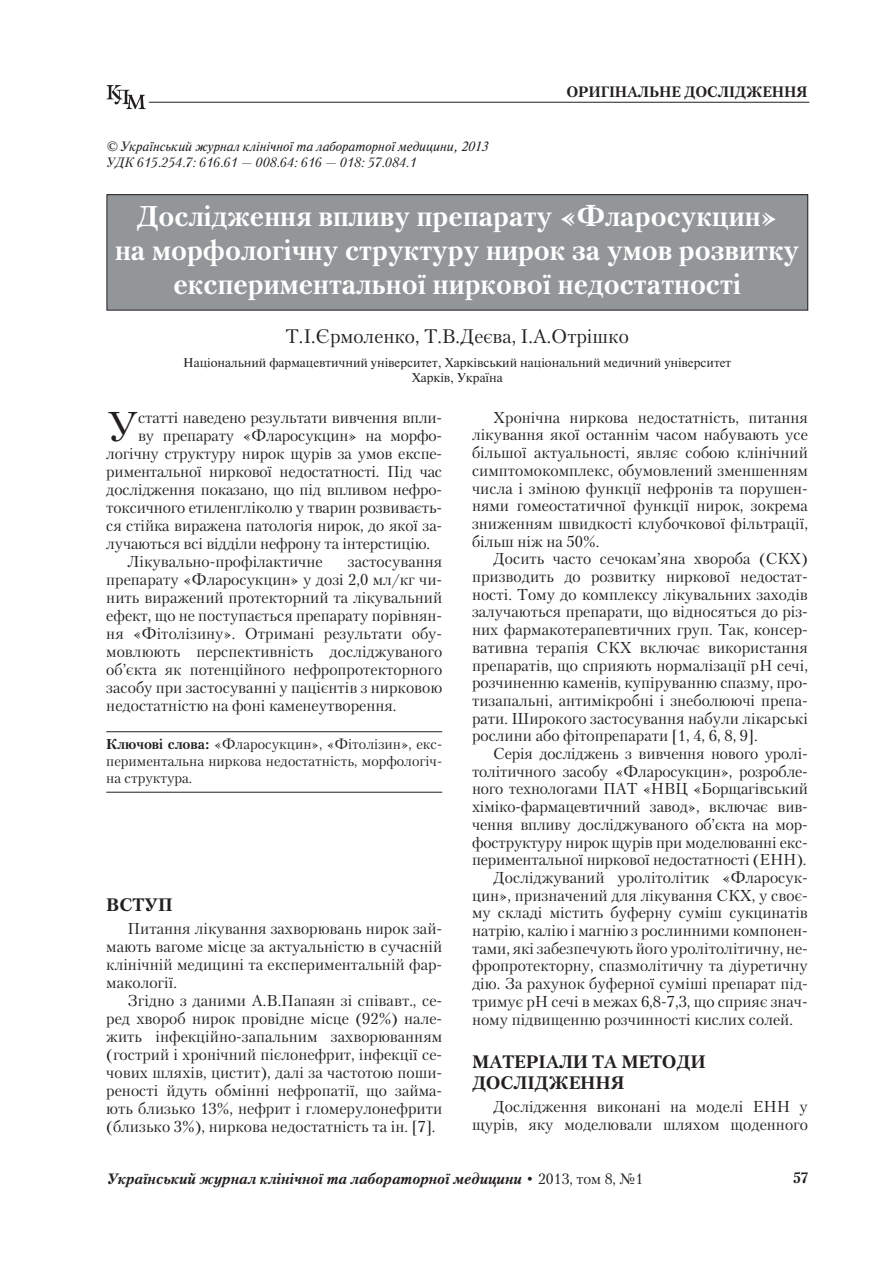
<style>
.page{position:relative;width:893px;height:1263px;background:#fff}
.page>*{position:absolute;margin:0;border:0;box-sizing:border-box;transform-origin:0 0}
.BUKVITSA{font:41.4px "Petersburg C";color:#231f20}
.ZAGOLOVOK{font:700 28.5px/33.8px "Petersburg C";color:#fff;text-align:center}
.AVTORI{font:19.5px "Petersburg C";color:#231f20}
.PODZAGOLOV{font:700 18px/21.6px "Petersburg C";color:#231f20}
.TXT{font:15.75px/17.7px "Petersburg C";color:#231f20;text-align:justify}
.BUKVITSA-2{font:15.75px "Petersburg C";letter-spacing:-.01em;color:#231f20}
.PODZAGOLOV_tab{font:italic 700 15px "Petersburg C";color:#231f20}
.t1{font:700 15px "Petersburg C";color:#231f20}
._02_KLUCH{font:14.25px/17.1px "Petersburg C";color:#231f20;text-align:justify}
.UDK_1{font:italic 13.5px "Newton C";color:#231f20}
.UDK_2{font:italic 13.5px "Petersburg C";color:#231f20}
.GOROD{font:12.75px/15.3px "Newton C";color:#231f20;text-align:center}
.s1{font-weight:700}
.s2{font-weight:400;font-style:normal}
</style>
<div class="page">
<svg style="left:106px;top:85px;width:40px;height:24px"></svg>
<hr style="left:149px;top:102px;width:660px;height:1px;background:#231f20">
<div style="left:107px;top:195px;width:701px;height:115px;background:#939698"></div>
<div style="left:107px;top:194px;width:701px;height:116px;border:1px solid #231f20"></div>
<hr style="left:106px;top:731px;width:336px;height:1px;background:#231f20">
<hr style="left:106px;top:792px;width:336px;height:1px;background:#231f20">
<p class="t1" style="left:566px;top:83px;width:243px">ОРИГIНАЛЬНЕ ДОСЛIДЖЕННЯ</p>
<p class="UDK_1" style="left:106px;top:139px;width:383px">© Український журнал клiнiчної та лабораторної медицини, 2013</p>
<p class="UDK_2" style="left:106px;top:155px;width:312px">УДК 615.254.7: 616.61 — 008.64: 616 — 018: 57.084.1</p>
<p class="ZAGOLOVOK" style="left:115px;top:200px;width:686px">Дослiдження впливу препарату «Фларосукцин»<br>на морфологiчну структуру нирок за умов розвитку експериментальної ниркової недостатностi</p>
<p class="AVTORI" style="left:286px;top:324px;width:345px">Т.I.Єрмоленко, Т.В.Деєва, I.А.Отрiшко</p>
<p class="GOROD" style="left:183px;top:355px;width:549px">Нацiональний фармацевтичний унiверситет, Харкiвський нацiональний медичний унiверситет<br>Харкiв, Україна</p>
<p class="BUKVITSA" style="left:106px;top:402px;width:34px">У</p>
<p class="BUKVITSA-2" style="left:138px;top:408px;width:306px">статтi наведено результати вивчення впли-</p>
<p class="TXT" style="left:472px;top:408px;width:337px;text-indent:21px">Хронiчна ниркова недостатнiсть, питання лiкування якої останнiм часом набувають усе бiльшої актуальностi, являє собою клiнiчний симптомокомплекс, обумовлений зменшенням числа i змiною функцiї нефронiв та порушен&shy;нями гомеостатичної функцiї нирок, зокрема зниженням швидкостi клубочкової фiльтрацiї, бiльш нiж на 50%.</p>
<p class="TXT" style="left:472px;top:550px;width:337px;text-indent:21px">Досить часто сечокам’яна хвороба (СКХ) призводить до розвитку ниркової недостат&shy;ностi. Тому до комплексу лiкувальних заходiв залучаються препарати, що вiдносяться до рiз&shy;них фармакотерапевтичних груп. Так, консер&shy;вативна терапiя СКХ включає використання препаратiв, що сприяють нормалiзацiї рН сечi, розчиненню каменiв, купiруванню спазму, про&shy;тизапальнi, антимiкробнi i знеболюючi препа&shy;рати. Широкого застосування набули лiкарськi рослини або фiтопрепарати [1, 4, 6, 8, 9].</p>
<p class="TXT" style="left:472px;top:744px;width:337px;text-indent:21px">Серiя дослiджень з вивчення нового уролi&shy;толiтичного засобу «Фларосукцин», розробле&shy;ного технологами ПАТ «НВЦ «Борщагiвський хiмiко-фармацевтичний завод», включає вив&shy;чення впливу дослiджуваного об’єкта на мор&shy;фоструктуру нирок щурiв при моделюваннi екс&shy;периментальної ниркової недостатностi (ЕНН).</p>
<p class="TXT" style="left:472px;top:868px;width:337px;text-indent:21px">Дослiджуваний уролiтолiтик «Фларосук&shy;цин», призначений для лiкування СКХ, у своє&shy;му складi мiстить буферну сумiш сукцинатiв натрiю, калiю i магнiю з рослинними компонен&shy;тами, якi забезпечують його уролiтолiтичну, не&shy;фропротекторну, спазмолiтичну та дiуретичну дiю. За рахунок буферної сумiшi препарат пiд&shy;тримує рН сечi в межах 6,8-7,3, що сприяє знач&shy;ному пiдвищенню розчинностi кислих солей.</p>
<p class="PODZAGOLOV" style="left:472px;top:1051px;width:235px">МАТЕРIАЛИ ТА МЕТОДИ<br>ДОСЛIДЖЕННЯ</p>
<p class="TXT" style="left:472px;top:1097px;width:337px;text-align:right">Дослiдження виконанi на моделi ЕНН у щурiв, яку моделювали шляхом щоденного</p>
<p class="BUKVITSA-2" style="left:138px;top:426px;width:306px">ву препарату «Фларосукцин» на морфо-</p>
<p class="BUKVITSA-2" style="left:106px;top:444px;width:337px">логiчну структуру нирок щурiв за умов експе-</p>
<p class="BUKVITSA-2" style="left:106px;top:462px;width:337px">риментальної ниркової недостатностi. Пiд час</p>
<p class="BUKVITSA-2" style="left:106px;top:480px;width:337px">дослiдження показано, що пiд впливом нефро-</p>
<p class="BUKVITSA-2" style="left:106px;top:498px;width:337px">токсичного етиленглiколю у тварин розвиваєть-</p>
<p class="BUKVITSA-2" style="left:106px;top:516px;width:337px">ся стiйка виражена патологiя нирок, до якої за-</p>
<p class="BUKVITSA-2" style="left:106px;top:534px;width:325px">лучаються всi вiддiли нефрону та iнтерстицiю.</p>
<p class="TXT" style="left:128px;top:552px;width:197px">Лiкувально-профiлактичне</p>
<p class="TXT" style="left:106px;top:552px;width:337px;text-indent:241px">застосування препарату «Фларосукцин» у дозi 2,0 мл/кг чи&shy;нить виражений протекторний та лiкувальний ефект, що не поступається препарату порiвнян&shy;ня «Фiтолiзину». Отриманi результати обу&shy;мовлюють перспективнiсть дослiджуваного об’єкта як потенцiйного нефропротекторного засобу при застосуваннi у пацiєнтiв з нирковою недостатнiстю на фонi каменеутворення.</p>
<p class="_02_KLUCH" style="left:106px;top:735px;width:337px"><span class="s1">Ключовi слова:</span> «Фларосукцин», «Фiтолiзин», екс&shy;периментальна ниркова недостатнiсть, морфологiч&shy;на структура.</p>
<p class="PODZAGOLOV" style="left:106px;top:894px;width:68px">ВСТУП</p>
<p class="TXT" style="left:106px;top:919px;width:337px;text-indent:21px">Питання лiкування захворювань нирок зай&shy;мають вагоме мiсце за актуальнiстю в сучаснiй клiнiчнiй медицинi та експериментальнiй фар&shy;макологiї.</p>
<p class="TXT" style="left:106px;top:991px;width:337px;text-indent:21px">Згiдно з даними А.В.Папаян зi спiвавт., се&shy;ред хвороб нирок провiдне мiсце (92%) нале&shy;жить iнфекцiйно-запальним захворюванням (гострий i хронiчний пiєлонефрит, iнфекцiї се&shy;чових шляхiв, цистит), далi за частотою поши&shy;реностi йдуть обмiннi нефропатiї, що займа&shy;ють близько 13%, нефрит i гломерулонефрити (близько 3%), ниркова недостатнiсть та iн. [7].</p>
<p class="PODZAGOLOV_tab" style="left:106px;top:1170px;width:538px">Український журнал клiнiчної та лабораторної медицини <span class="s2">• 2013, том 8, №1</span></p>
<p class="t1" style="left:793px;top:1169px;width:17px">57</p>
</div>
